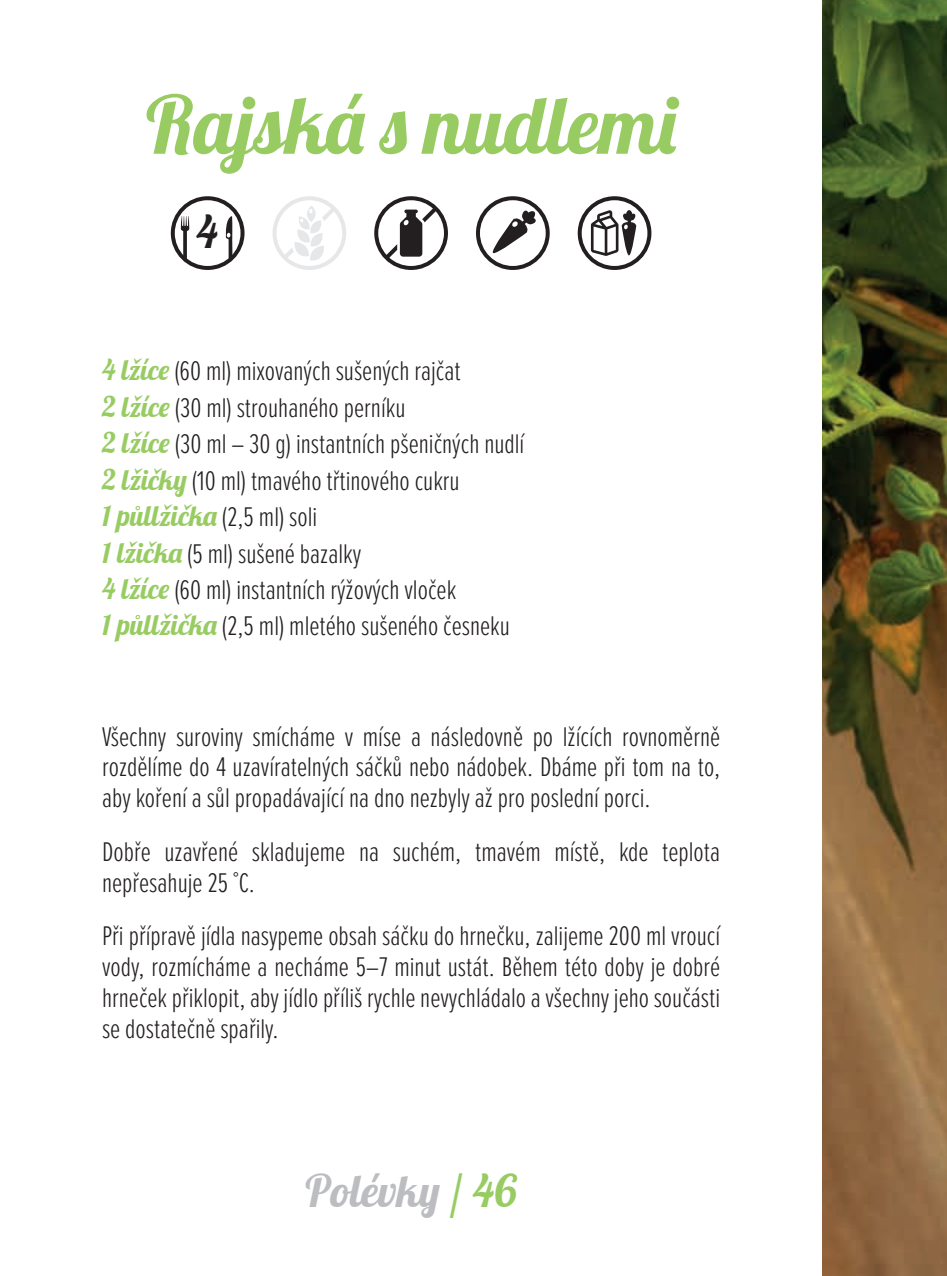
<style>
.page{position:relative;width:947px;height:1276px;background:#fff}
.page>*{position:absolute;margin:0;border:0;box-sizing:border-box;transform-origin:0 0}
.t1{font:80px "Lobster";color:#98cc63}
.t2{font:44px "Lobster";color:#bcbdc0}
.t3{font:44px "Lobster";color:#231f20}
.t4{font:300 28px/36.4px "Proxima Nova Ex Cn";color:#231f20}
.s1{font-family:"Lobster";font-weight:400;color:#98cc63}
.s2{color:#98cc63}
</style>
<div class="page">
<img style="left:822px;top:0;width:125px;height:1276px">
<svg style="left:171px;top:196px;width:73px;height:74px"></svg>
<svg style="left:272px;top:196px;width:74px;height:74px"></svg>
<svg style="left:374px;top:196px;width:74px;height:74px"></svg>
<svg style="left:476px;top:196px;width:74px;height:74px"></svg>
<svg style="left:578px;top:196px;width:73px;height:74px"></svg>
<h1 class="t1" style="left:146px;top:74px;width:535px">Rajská s nudlemi</h1>
<h2 class="t3" style="left:196px;top:204px;width:22px">4</h2>
<p class="t4" style="left:102px;top:351px;width:424px"><span class="s1">4 lžíce</span> (60 ml) mixovaných sušených rajčat<br><span class="s1">2 lžíce</span> (30 ml) strouhaného perníku<br><span class="s1">2 lžíce</span> (30 ml – 30 g) instantních pšeničných nudlí <span class="s1">2 lžičky</span> (10 ml) tmavého třtinového cukru<br><span class="s1">1 půllžička</span> (2,5 ml) soli<br><span class="s1">1 lžička</span> (5 ml) sušené bazalky<br><span class="s1">4 lžíce</span> (60 ml) instantních rýžových vloček<br><span class="s1">1 půllžička</span> (2,5 ml) mletého sušeného česneku</p>
<p class="t4" style="left:102px;top:719px;width:620px;line-height:30.8px;text-align:justify">Všechny suroviny smícháme v míse a následovně po lžících rovnoměrně rozdělíme do 4 uzavíratelných sáčků nebo nádobek. Dbáme při tom na to, aby koření a sůl propadávající na dno nezbyly až pro poslední porci.</p>
<p class="t4" style="left:102px;top:834px;width:620px;line-height:30.8px">Dobře uzavřené skladujeme na suchém, tmavém místě, kde teplota nepřesahuje 25 ˚C.</p>
<p class="t4" style="left:102px;top:919px;width:619px;line-height:30.8px;text-align:justify">Při přípravě jídla nasypeme obsah sáčku do hrnečku, zalijeme 200 ml vroucí vody, rozmícháme a necháme 5–7 minut ustát. Během této doby je dobré hrneček přiklopit, aby jídlo příliš rychle nevychládalo a všechny jeho součásti se dostatečně spařily.</p>
<h2 class="t2" style="left:305px;top:1162px;width:213px">Polévky <span class="s2">/ 46</span></h2>
</div>
